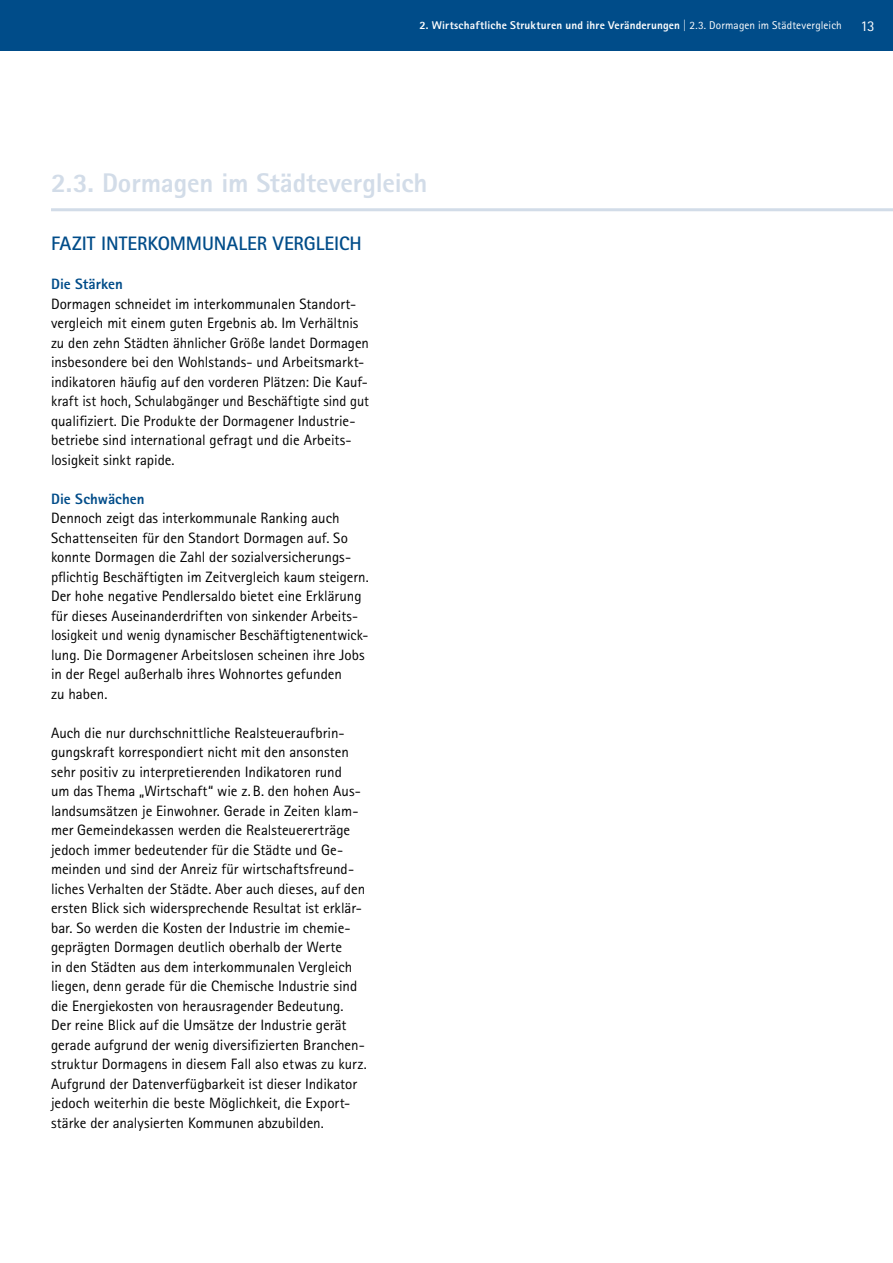
<style>
.page{position:relative;width:893px;height:1263px;background:#fff}
.page>*{position:absolute;margin:0;border:0;box-sizing:border-box;transform-origin:0 0}
.t1{font:800 27px "Rotis Sans Serif Pro";letter-spacing:-.005em;color:#d2dce8}
.t2{font:700 19.5px "Rotis Sans Serif Pro";letter-spacing:-.005em;color:#004c89}
.t3{font:15px/19.5px "Rotis Sans Serif Pro";color:#000}
.t4{font:800 15px "Rotis Sans Serif Pro";letter-spacing:.005em;color:#004c89}
.t5{font:800 11.25px "Rotis Sans Serif Pro";letter-spacing:.015em;color:#fff}
.s1{font-weight:400}
.s2{font-weight:400;font-size:15px}
</style>
<div class="page">
<div style="left:0;top:0;width:893px;height:51px;background:#004c89"></div>
<hr style="left:51px;top:208px;width:842px;height:3px;background:#d2dce8">
<p class="t5" style="left:419px;top:18px;width:457px">2. Wirtschaftliche Strukturen und ihre Veränderungen <span class="s1">| 2.3. Dormagen im Städtevergleich</span> <span class="s2">13</span></p>
<h1 class="t1" style="left:51px;top:165px;width:378px">2.3. Dormagen im Städtevergleich</h1>
<h2 class="t2" style="left:51px;top:231px;width:309px">FAZIT INTERKOMM UNALER VERGLEI CH</h2>
<p class="t4" style="left:51px;top:275px;width:74px">Die Stärken</p>
<p class="t3" style="left:51px;top:294px;width:320px">Dormagen schneidet im interkommunalen Standort&shy;vergleich mit einem guten Ergebnis ab. Im Verhältnis zu den zehn Städten ähnlicher Größe landet Dormagen insbesondere bei den Wohlstands- und Arbeitsmarkt&shy;indikatoren häufig auf den vorderen Plätzen: Die Kauf&shy;kraft ist hoch, Schulabgänger und Beschäftigte sind gut qualifiziert. Die Produkte der Dormagener Industrie&shy;betriebe sind international gefragt und die Arbeits&shy;losigkeit sinkt rapide.</p>
<p class="t4" style="left:51px;top:489px;width:95px">Die Schwächen</p>
<p class="t3" style="left:51px;top:509px;width:319px">Dennoch zeigt das interkommunale Ranking auch Schattenseiten für den Standort Dormagen auf. So konnte Dormagen die Zahl der sozialversicherungs&shy;pflichtig Beschäftigten im Zeitvergleich kaum steigern.<br>Der hohe negative Pendlersaldo bietet eine -Erklärung für dieses Auseinanderdriften von sinkender Arbeits&shy;losigkeit und wenig dynamischer Beschäftigtenentwick&shy;lung. Die Dormagener Arbeitslosen scheinen ihre Jobs in der Regel außerhalb ihres Wohnortes gefunden<br>zu haben.</p>
<p class="t3" style="left:51px;top:723px;width:317px">Auch die nur durchschnittliche Realsteueraufbrin&shy;gungskraft korrespondiert nicht mit den ansonsten sehr positiv zu interpretierenden Indikatoren rund<br>um das Thema „Wirtschaft“ wie z.B. den hohen Aus&shy;landsumsätzen je Einwohner. Gerade in Zeiten klam&shy;mer Gemeindekassen werden die Realsteuererträge jedoch immer bedeutender für die Städte und Ge&shy;meinden und sind der Anreiz für wirtschaftsfreund&shy;liches Verhalten der Städte. Aber auch dieses, auf den ersten Blick sich widersprechende Resultat ist erklär&shy;bar. So werden die Kosten der Industrie im chemie&shy;geprägten Dormagen deutlich oberhalb der Werte<br>in den Städten aus dem interkommunalen Vergleich liegen, denn gerade für die Chemische Industrie sind die Energiekosten von herausragender Bedeutung.<br>Der reine Blick auf die Umsätze der Industrie gerät gerade aufgrund der wenig diversifizierten Branchen&shy;struktur Dormagens in diesem Fall also etwas zu kurz.<br>Aufgrund der Datenverfügbarkeit ist dieser Indikator jedoch weiterhin die beste Möglichkeit, die Export&shy;stärke der analysierten Kommunen abzubilden.</p>
</div>
